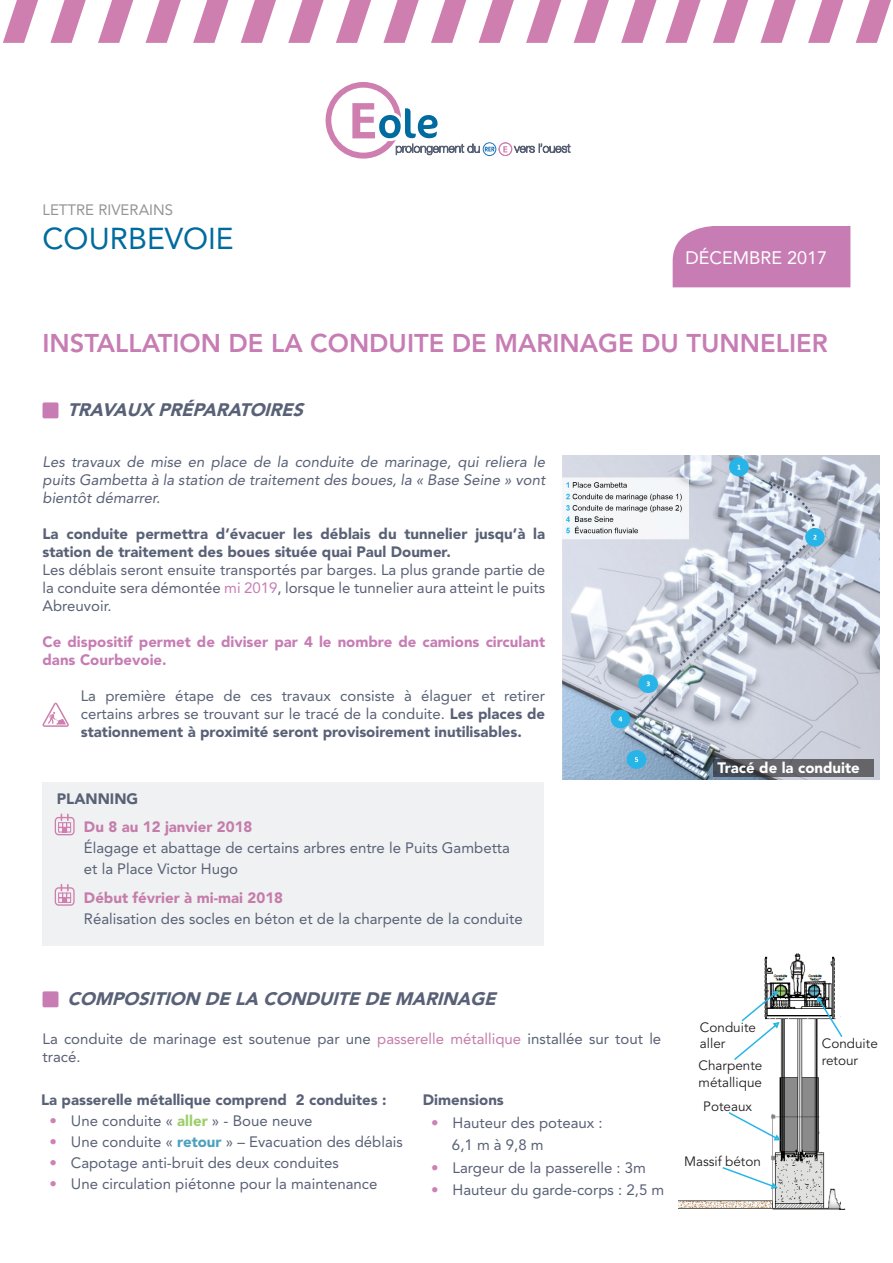
<style>
.page{position:relative;width:893px;height:1263px;background:#fff}
.page>*{position:absolute;margin:0;border:0;box-sizing:border-box;transform-origin:0 0}
.t1{font:30px "Avenir LT Std";color:#006b9e}
.t2{font:800 25.5px "Avenir LT Std";color:#c77db4}
.t3{font:italic 900 18px "Avenir LT Std";letter-spacing:.165em;color:#596176}
.t4{font:18px "Avenir LT Std";color:#fff}
.t5{font:15px/18px "Avenir LT Std";color:#596176}
.t6{font:900 15px/18px "Avenir LT Std";color:#596176}
.t7{font:italic 15px/18px "Avenir LT Std";color:#596176;text-align:justify}
.t8{font:900 15px/18px "Avenir LT Std";color:#c77db4}
.t9{font:900 15px "Avenir LT Std";color:#c57caa}
.t10{font:900 15px "Avenir LT Std";color:#fff}
.t11{font:15px "Avenir LT Std";color:#939598}
.t12{font:13.5px/16.2px "Avenir LT Std";color:#231f20}
.s1{color:#c77db4}
.s2{font-weight:900}
.s3{color:#c57caa}
.s4{color:#cd81b4}
.s5{font-weight:900;color:#9dce68}
.s6{font-weight:900;color:#4da1bd}
</style>
<div class="page">
<svg style="left:326px;top:82px;width:245px;height:77px"></svg>
<svg style="left:241px;top:0;width:35px;height:43px"></svg>
<svg style="left:193px;top:0;width:35px;height:43px"></svg>
<svg style="left:146px;top:0;width:35px;height:43px"></svg>
<svg style="left:98px;top:0;width:35px;height:43px"></svg>
<svg style="left:50px;top:0;width:36px;height:43px"></svg>
<svg style="left:3px;top:0;width:35px;height:43px"></svg>
<svg style="left:288px;top:0;width:36px;height:43px"></svg>
<svg style="left:336px;top:0;width:35px;height:43px"></svg>
<svg style="left:383px;top:0;width:36px;height:43px"></svg>
<svg style="left:431px;top:0;width:35px;height:43px"></svg>
<svg style="left:479px;top:0;width:35px;height:43px"></svg>
<svg style="left:621px;top:0;width:35px;height:43px"></svg>
<svg style="left:574px;top:0;width:35px;height:43px"></svg>
<svg style="left:526px;top:0;width:35px;height:43px"></svg>
<svg style="left:856px;top:0;width:35px;height:43px"></svg>
<svg style="left:808px;top:0;width:35px;height:43px"></svg>
<svg style="left:760px;top:0;width:36px;height:43px"></svg>
<svg style="left:713px;top:0;width:35px;height:43px"></svg>
<svg style="left:665px;top:0;width:36px;height:43px"></svg>
<div style="left:673px;top:226px;width:177px;height:61px;background:#c77db4"></div>
<div style="left:43px;top:782px;width:501px;height:163px;background:#f0f1f2"></div>
<img style="left:562px;top:456px;width:317px;height:323px">
<svg style="left:713px;top:759px;width:161px;height:17px;background:#5c5d63"></svg>
<div style="left:43px;top:402px;width:15px;height:16px;background:#c77db4;border-radius:2px"></div>
<div style="left:43px;top:991px;width:15px;height:16px;background:#c77db4;border-radius:2px"></div>
<img style="left:678px;top:953px;width:168px;height:256px">
<svg style="left:721px;top:1166px;width:57px;height:24px"></svg>
<svg style="left:727px;top:1111px;width:54px;height:31px"></svg>
<svg style="left:732px;top:990px;width:48px;height:72px"></svg>
<svg style="left:816px;top:996px;width:28px;height:43px"></svg>
<svg style="left:42px;top:703px;width:27px;height:24px"></svg>
<svg style="left:55px;top:813px;width:20px;height:22px"></svg>
<svg style="left:55px;top:884px;width:20px;height:22px"></svg>
<p class="t11" style="left:43px;top:202px;width:132px">LETTRE RIVERAINS</p>
<h1 class="t1" style="left:43px;top:221px;width:178px">Courbevoie</h1>
<p class="t4" style="left:685px;top:247px;width:143px">décembre 2017</p>
<h2 class="t2" style="left:43px;top:328px;width:787px">INSTALLATION DE LA CONDUITE DE MARINAGE DU TUNNELIER</h2>
<p class="t3" style="left:68px;top:399px;width:243px">TRAVAUX PRÉPARATOIRES</p>
<p class="t7" style="left:43px;top:453px;width:504px">Les travaux de mise en place de la conduite de marinage, qui reliera le puits Gambetta à la station de traitement des boues, la « Base Seine » vont bientôt démarrer.</p>
<p class="t6" style="left:43px;top:525px;width:504px">La conduite permettra d’évacuer les déblais du tunnelier jusqu’à la station de traitement des boues située quai Paul Doumer.</p>
<p class="t5" style="left:43px;top:561px;width:504px;text-align:justify">Les déblais seront ensuite transportés par barges. La plus grande partie de la conduite sera démontée <span class="s1">mi 2019</span>, lorsque le tunnelier aura atteint le puits Abreuvoir.</p>
<p class="t8" style="left:43px;top:633px;width:504px">Ce dispositif permet de diviser par 4 le nombre de camions circulant dans Courbevoie.</p>
<p class="t5" style="left:81px;top:687px;width:466px;text-align:justify">La première étape de ces travaux consiste à élaguer et retirer certains arbres se trouvant sur le tracé de la conduite. <span class="s2">Les places de stationnement à proximité seront provisoirement inutilisables.</span></p>
<p class="t6" style="left:57px;top:789px;width:83px">Planning</p>
<p class="t9" style="left:84px;top:818px;width:170px">Du 8 au 12 janvier 2018</p>
<p class="t5" style="left:84px;top:837px;width:428px;line-height:21px">élagage et abattage de certains arbres entre le Puits Gambetta et la Place Victor Hugo</p>
<p class="t9" style="left:84px;top:888px;width:201px">Début février à mi-mai 2018</p>
<p class="t5" style="left:84px;top:909px;width:440px">Réalisation des socles en béton et de la charpente de la conduite</p>
<p class="t10" style="left:718px;top:759px;width:144px">Tracé de la conduite</p>
<p class="t3" style="left:68px;top:988px;width:435px">COMPOSITION DE LA CONDUITE DE MARINAGE</p>
<p class="t5" style="left:43px;top:1030px;width:620px">La conduite de marinage est soutenue par une <span class="s3">passerelle métallique</span> installée sur tout le tracé.</p>
<p class="t6" style="left:41px;top:1091px;width:347px">La passerelle métallique comprend 2 conduites :</p>
<p class="t5" style="left:50px;top:1112px;width:265px"><span class="s4">•</span> U ne conduite « <span class="s5">aller</span> » - Boue neuve</p>
<p class="t5" style="left:50px;top:1133px;width:355px"><span class="s4">•</span> U ne conduite « <span class="s6">retour</span> » – Evacuation des déblais</p>
<p class="t5" style="left:50px;top:1154px;width:291px"><span class="s4">•</span> Capotage anti-bruit des deux conduites</p>
<p class="t5" style="left:50px;top:1175px;width:329px"><span class="s4">•</span> U ne circulation piétonne pour la maintenance</p>
<p class="t6" style="left:423px;top:1091px;width:83px">Dimensions</p>
<p class="t5" style="left:452px;top:1111px;width:152px;line-height:22.5px;text-indent:-21px"><span class="s4">•</span> Hauteur des poteaux :<br>6,1 m à 9,8 m</p>
<p class="t5" style="left:431px;top:1158px;width:216px"><span class="s4">•</span> Largeur de la passerelle : 3m</p>
<p class="t5" style="left:431px;top:1181px;width:235px"><span class="s4">•</span> Hauteur du garde-corps : 2,5 m</p>
<p class="t12" style="left:700px;top:1019px;width:57px">Conduite aller</p>
<p class="t12" style="left:699px;top:1058px;width:65px">Charpente métallique</p>
<p class="t12" style="left:703px;top:1098px;width:50px">Poteaux</p>
<p class="t12" style="left:684px;top:1153px;width:78px">Massif béton</p>
<p class="t12" style="left:822px;top:1036px;width:57px">Conduite retour</p>
</div>
